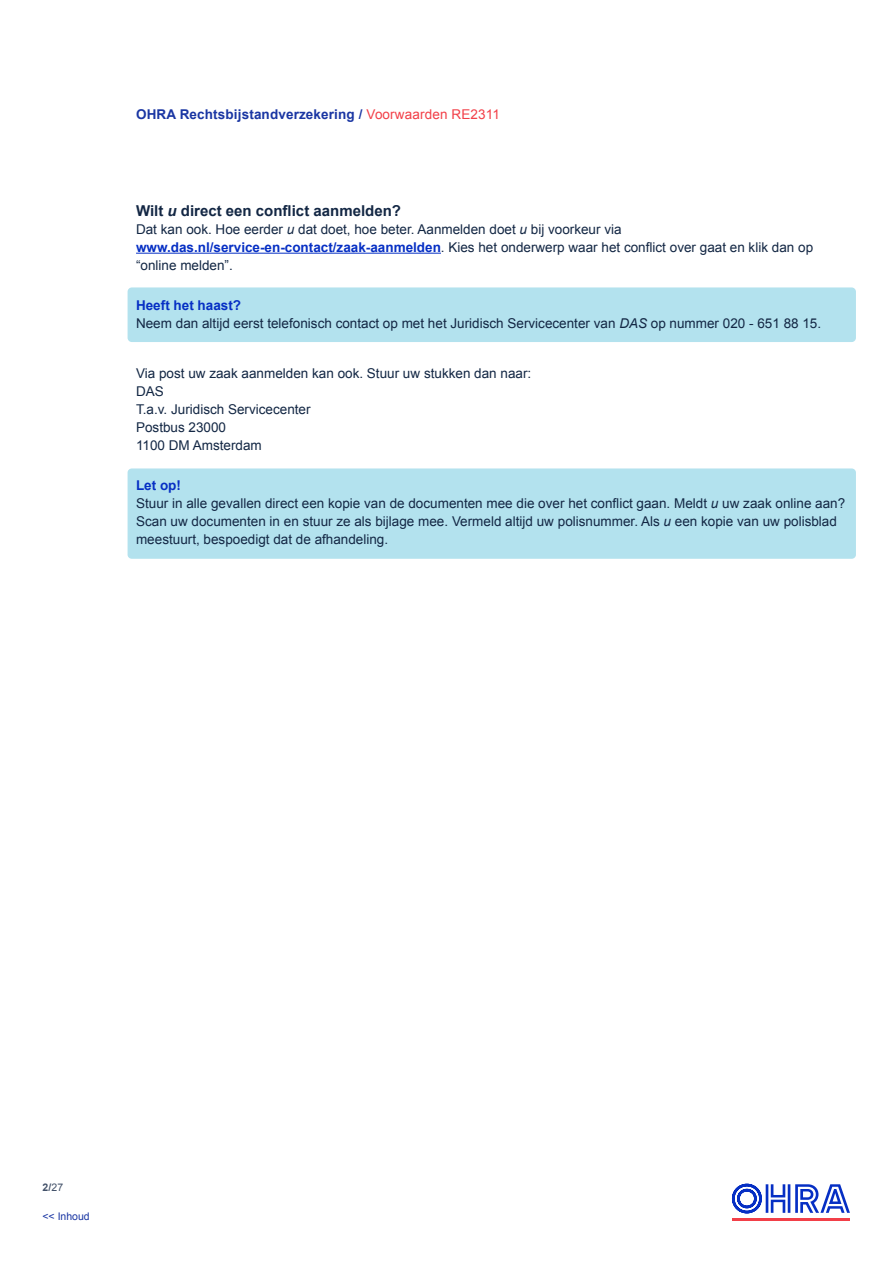
<style>
.page{position:relative;width:893px;height:1263px;background:#fff}
.page>*{position:absolute;margin:0;border:0;box-sizing:border-box;transform-origin:0 0}
.t1{font:700 15px "Arial";color:#132744}
.t2{font:13.5px/18px "Arial";color:#132744}
.t3{font:700 13.5px "Arial";letter-spacing:.01em;color:#1a36a3}
.t4{font:10.5px "Arial";color:#1a36a3}
.t5{font:700 10.5px "Arial";color:#425169}
.s1{font-weight:400;color:#f23f48}
.s2{font-style:italic}
.s3{font-weight:700;color:#062fc4}
.s4{font-weight:400}
</style>
<div class="page">
<div style="left:128px;top:287px;width:728px;height:55px;background:#b3e2ee;border-radius:4px"></div>
<div style="left:128px;top:468px;width:728px;height:91px;background:#b3e2ee;border-radius:4px"></div>
<hr style="left:136px;top:253px;width:305px;height:1px;background:#062fc4">
<svg style="left:732px;top:1184px;width:118px;height:29px"></svg>
<hr style="left:732px;top:1218px;width:118px;height:3px;background:#f23f48">
<p class="t3" style="left:136px;top:106px;width:365px">OHRA Rechtsbijstandverzekering / <span class="s1">Voorwaarden RE2311</span></p>
<p class="t1" style="left:136px;top:201px;width:266px">Wilt <span class="s2">u</span> direct een conflict aanmelden?</p>
<p class="t2" style="left:136px;top:220px;width:679px">Dat kan ook. Hoe eerder <span class="s2">u</span> dat doet, hoe beter. Aanmelden doet <span class="s2">u</span> bij voorkeur via <span class="s3">www.das.nl/service-en-contact/zaak-aanmelden</span>. Kies het onderwerp waar het conflict over gaat en klik dan op “online melden”.</p>
<p class="t2" style="left:136px;top:297px;width:687px"><span class="s3">Heeft het haast?<br></span>Neem dan altijd eerst telefonisch contact op met het Juridisch Servicecenter van <span class="s2">DAS</span> op nummer 020 - 651 88 15.</p>
<p class="t2" style="left:136px;top:364px;width:397px">Via post uw zaak aanmelden kan ook. Stuur uw stukken dan naar:<br>DAS<br>T.a.v. Juridisch Servicecenter<br>Postbus 23000<br>1100 DM Amsterdam</p>
<p class="t2" style="left:136px;top:477px;width:711px"><span class="s3">Let op!<br></span>Stuur in alle gevallen direct een kopie van de documenten mee die over het conflict gaan. Meldt <span class="s2">u</span> uw zaak online aan?<br>Scan uw documenten in en stuur ze als bijlage mee. Vermeld altijd uw polisnummer. Als <span class="s2">u</span> een kopie van uw polisblad meestuurt, bespoedigt dat de afhandeling.</p>
<p class="t5" style="left:43px;top:1180px;width:22px">2/<span class="s4">27</span></p>
<p class="t4" style="left:43px;top:1210px;width:49px">&lt;&lt; Inhoud</p>
</div>
